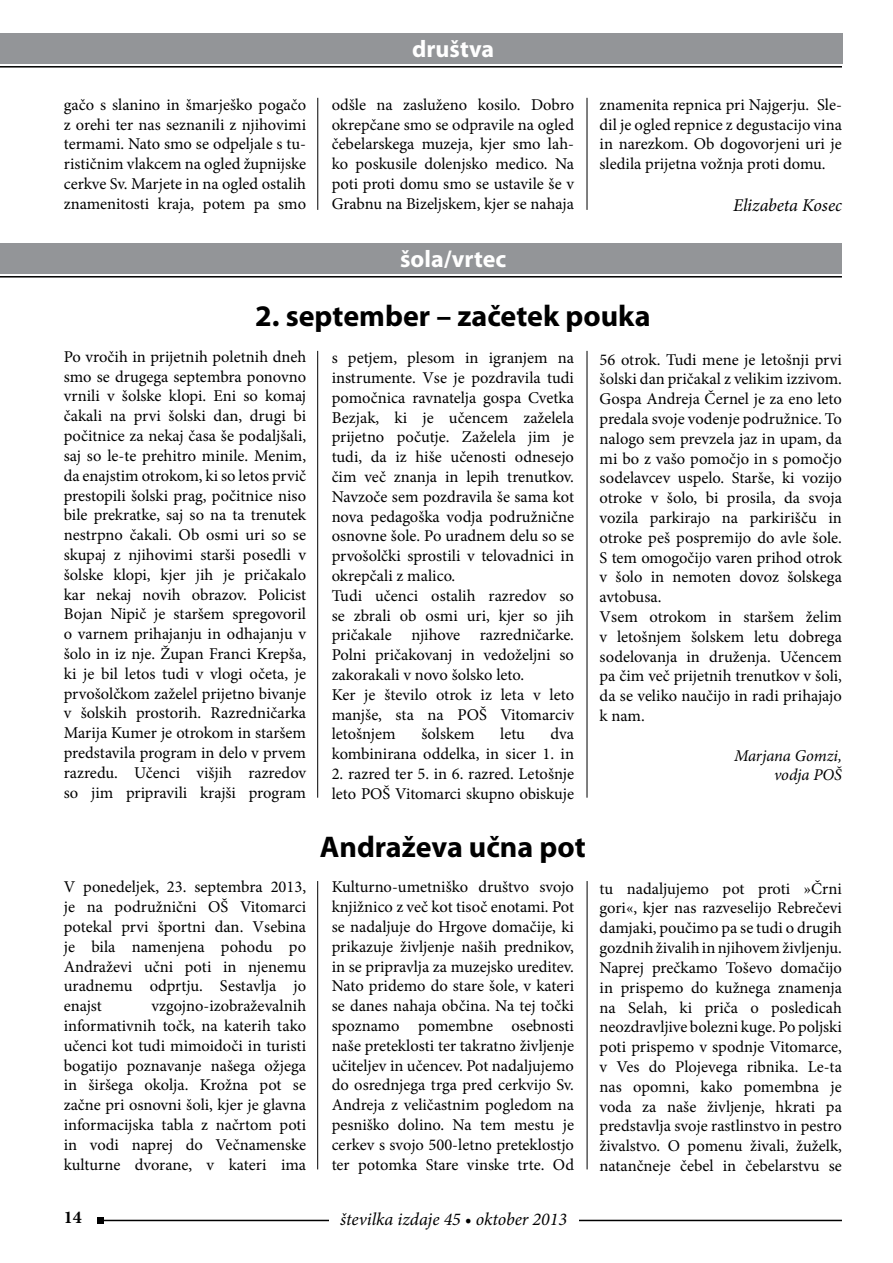
<style>
.page{position:relative;width:893px;height:1263px;background:#fff}
.page>*{position:absolute;margin:0;border:0;box-sizing:border-box;transform-origin:0 0}
.t1{font:700 30px "Myriad Pro";color:#000}
.t2{font:700 24px "Myriad Pro";color:#fff}
.t3{font:italic 18px "Minion Pro";letter-spacing:-.005em;color:#000}
.t4{font:700 18px "Minion Pro";color:#000}
.t5{font:16.5px/19.8px "Minion Pro";color:#000;text-align:justify}
.t6{font:italic 16.5px/19.8px "Minion Pro";color:#000;text-align:right}
</style>
<div class="page">
<hr style="left:101px;top:1220px;width:741px;height:1px;background:#000">
<svg style="left:98px;top:1217px;width:6px;height:6px"></svg>
<div style="left:329px;top:1211px;width:249px;height:14px;background:#fff"></div>
<hr style="left:0;top:66px;width:842px;height:2px;background:#000">
<div style="left:0;top:33px;width:842px;height:31px;background:#939598"></div>
<hr style="left:317px;top:98px;width:1px;height:112px;background:#000">
<hr style="left:317px;top:351px;width:1px;height:447px;background:#000">
<hr style="left:317px;top:881px;width:1px;height:288px;background:#000">
<hr style="left:587px;top:881px;width:1px;height:288px;background:#000">
<hr style="left:587px;top:351px;width:1px;height:447px;background:#000">
<hr style="left:587px;top:98px;width:1px;height:112px;background:#000">
<hr style="left:0;top:276px;width:842px;height:1px;background:#000">
<div style="left:0;top:243px;width:842px;height:31px;background:#939598"></div>
<h2 class="t2" style="left:412px;top:33px;width:83px">društva</h2>
<p class="t5" style="left:64px;top:95px;width:244px">gačo s slanino in šmarješko pogačo z orehi ter nas seznanili z njihovimi termami. Nato smo se odpeljale s tu&shy;rističnim vlakcem na ogled župnijske cerkve Sv. Marjete in na ogled ostalih znamenitosti kraja, potem pa smo</p>
<p class="t5" style="left:332px;top:95px;width:244px">odšle na zasluženo kosilo. Dobro okrepčane smo se odpravile na ogled čebelarskega muzeja, kjer smo lah&shy;ko poskusile dolenjsko medico. Na poti proti domu smo se ustavile še v Grabnu na Bizeljskem, kjer se nahaja</p>
<p class="t5" style="left:600px;top:95px;width:244px">znamenita repnica pri Najgerju. Sle&shy;dil je ogled repnice z degustacijo vina in narezkom. Ob dogovorjeni uri je sledila prijetna vožnja proti domu.</p>
<p class="t3" style="left:733px;top:193px;width:110px">Elizabeta Kosec</p>
<h2 class="t2" style="left:400px;top:243px;width:108px">šola/vrtec</h2>
<h1 class="t1" style="left:255px;top:296px;width:397px">2. september – začetek pouka</h1>
<p class="t5" style="left:64px;top:347px;width:244px">Po vročih in prijetnih poletnih dneh smo se drugega septembra ponovno vrnili v šolske klopi. Eni so komaj čakali na prvi šolski dan, drugi bi počitnice za nekaj časa še podaljšali, saj so le-te prehitro minile. Menim, da enajstim otrokom, ki so letos prvič prestopili šolski prag, počitnice niso bile prekratke, saj so na ta trenutek nestrpno čakali. Ob osmi uri so se skupaj z njihovimi starši posedli v šolske klopi, kjer jih je pričakalo kar nekaj novih obrazov. Policist Bojan Nipič je staršem spregovoril o varnem prihajanju in odhajanju v šolo in iz nje. Župan Franci Krepša, ki je bil letos tudi v vlogi očeta, je prvošolčkom zaželel prijetno bivanje v šolskih prostorih. Razredničarka Marija Kumer je otrokom in staršem predstavila program in delo v prvem razredu. Učenci višjih razredov so jim pripravili krajši program</p>
<p class="t5" style="left:64px;top:877px;width:244px">V ponedeljek, 23. septembra 2013, je na podružnični OŠ Vitomarci potekal prvi športni dan. Vsebina je bila namenjena pohodu po Andraževi učni poti in njenemu uradnemu odprtju. Sestavlja jo enajst</p>
<p class="t5" style="left:64px;top:996px;width:244px;text-indent:88px">vzgojno-izobraževalnih informativnih točk, na katerih tako učenci kot tudi mimoidoči in turisti bogatijo poznavanje našega ožjega in širšega okolja. Krožna pot se začne pri osnovni šoli, kjer je glavna informacijska tabla z načrtom poti in vodi naprej do Večnamenske kulturne dvorane, v kateri ima</p>
<p class="t5" style="left:332px;top:348px;width:244px;text-align:left">s petjem, plesom in igranjem na instrumente. Vse je pozdravila tudi pomočnica ravnatelja gospa Cvetka<br>Bezjak, ki je učencem zaželela prijetno počutje. Zaželela jim je tudi, da iz hiše učenosti odnesejo čim več znanja in lepih trenutkov.<br>Navzoče sem pozdravila še sama kot nova pedagoška vodja podružnične osnovne šole. Po uradnem delu so se prvošolčki sprostili v telovadnici in okrepčali z malico.<br>Tudi učenci ostalih razredov so se zbrali ob osmi uri, kjer so jih pričakale njihove razredničarke.<br>Polni pričakovanj in vedoželjni so zakorakali v novo šolsko leto.<br>Ker je število otrok iz leta v leto manjše, sta na POŠ Vitomarciv letošnjem</p>
<p class="t5" style="left:332px;top:724px;width:244px;text-align:right">dva<br>kombinirana oddelka, in sicer 1. in</p>
<p class="t5" style="left:332px;top:764px;width:244px">2. razred ter 5. in 6. razred. Letošnje leto POŠ Vitomarci skupno obiskuje</p>
<p class="t5" style="left:421px;top:724px;width:55px">šolskem</p>
<p class="t5" style="left:500px;top:724px;width:26px">letu</p>
<h1 class="t1" style="left:320px;top:827px;width:267px">Andraževa učna pot</h1>
<p class="t5" style="left:600px;top:349px;width:244px;text-align:left">56 otrok. Tudi mene je letošnji prvi šolski dan pričakal z velikim izzivom.<br>Gospa Andreja Černel je za eno leto predala svoje vodenje podružnice. To nalogo sem prevzela jaz in upam, da mi bo z vašo pomočjo in s pomočjo sodelavcev uspelo. Starše, ki vozijo otroke v šolo, bi prosila, da svoja vozila parkirajo na parkirišču in otroke peš pospremijo do avle šole.<br>S tem omogočijo varen prihod otrok v šolo in nemoten dovoz šolskega avtobusa.<br>Vsem otrokom in staršem želim v letošnjem šolskem letu dobrega sodelovanja in druženja. Učencem pa čim več prijetnih trenutkov v šoli, da se veliko naučijo in radi prihajajo k nam.</p>
<p class="t6" style="left:734px;top:745px;width:109px">Marjana Gomzi, vodja POŠ</p>
<p class="t5" style="left:332px;top:877px;width:244px">Kulturno-umetniško društvo svojo knjižnico z več kot tisoč enotami. Pot se nadaljuje do Hrgove domačije, ki prikazuje življenje naših prednikov, in se pripravlja za muzejsko ureditev.<br>Nato pridemo do stare šole, v kateri se danes nahaja občina. Na tej točki spoznamo pomembne osebnosti naše preteklosti ter takratno življenje učiteljev in učencev. Pot nadaljujemo do osrednjega trga pred cerkvijo Sv.<br>Andreja z veličastnim pogledom na pesniško dolino. Na tem mestu je cerkev s svojo 500-letno preteklostjo ter potomka Stare vinske trte. Od</p>
<p class="t5" style="left:600px;top:878px;width:244px">tu nadaljujemo pot proti »Črni gori«, kjer nas razveselijo Rebrečevi damjaki, poučimo pa se tudi o drugih gozdnih živalih in njihovem življenju.<br>Naprej prečkamo Toševo domačijo in prispemo do kužnega znamenja na Selah, ki priča o posledicah neozdravljive bolezni kuge. Po poljski poti prispemo v spodnje Vitomarce, v Ves do Plojevega ribnika. Le-ta nas opomni, kako pomembna je voda za naše življenje, hkrati pa predstavlja svoje rastlinstvo in pestro živalstvo. O pomenu živali, žuželk, natančneje čebel in čebelarstvu se</p>
<p class="t4" style="left:64px;top:1205px;width:19px">14</p>
<p class="t3" style="left:340px;top:1207px;width:228px">številka izdaje 45 • oktober 2013</p>
</div>
